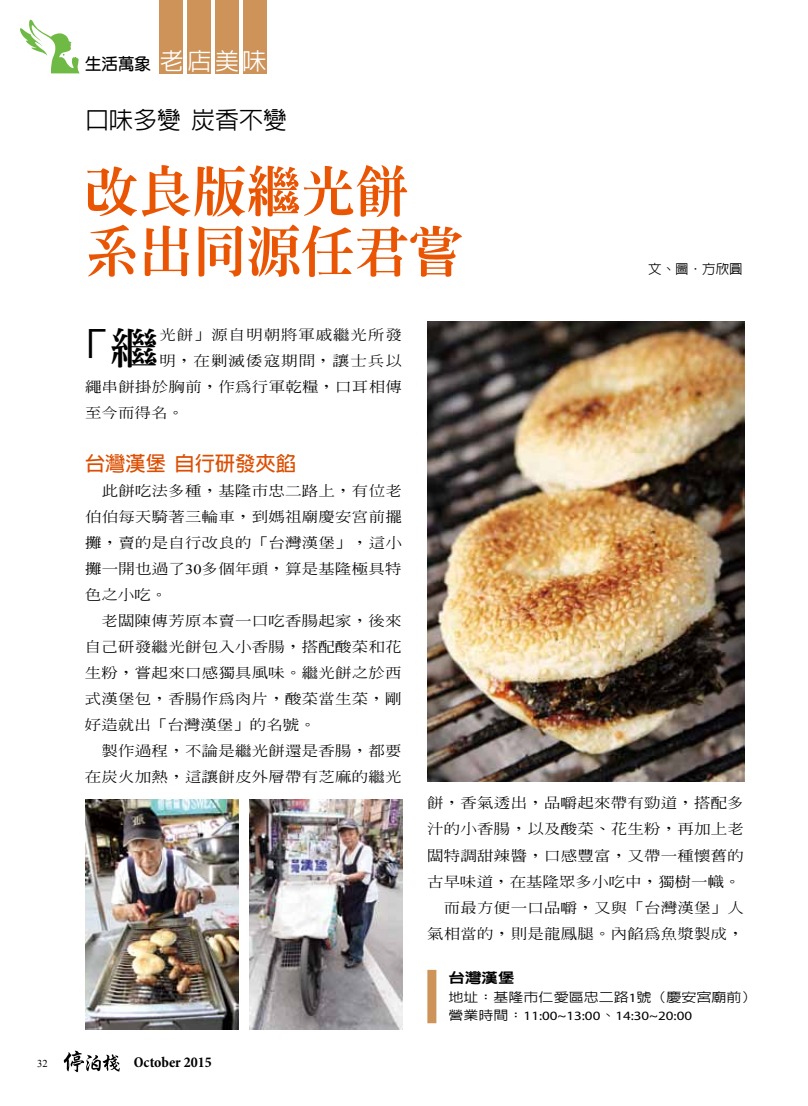
<style>
.page{position:relative;width:808px;height:1106px;background:#fff}
.page>*{position:absolute;margin:0;border:0;box-sizing:border-box;transform-origin:0 0}
.t1{font:800 54px/60px "AR Ming B5";color:#ea5504}
.t2{font:700 42.15px "AR Ming B5";color:#000;scale:1.18 1}
.t3{font:500 24px "AR Hei B5";color:#000}
.t4{font:700 20.25px "AR Hei B5";color:#dc4f03}
.t5{font:700 16.5px "AR Yuan B5";color:#000}
.t6{font:700 condensed 15px "Minion Pro";color:#000}
.t7{font:500 14.1px/26.1px "AR Ming B5";letter-spacing:.01em;color:#000;text-align:justify;scale:1.18 1}
.t8{font:500 14.1px "AR Ming B5";letter-spacing:.055em;color:#000;scale:1.18 1}
.t9{font:500 14.1px "AR Ming B5";letter-spacing:.065em;color:#000;scale:1.18 1}
.t10{font:800 14.1px "AR Hei B5";color:#000;scale:1.18 1}
.t11{font:500 13.5px "AR Hei B5";color:#000}
.t12{font:12.75px "Myriad Pro";color:#000;scale:1.18 1}
.t13{font:500 12.75px "AR Hei B5";color:#000;scale:1.18 1}
.t14{font:10.5px "Times New Roman";color:#000}
.s1{font-family:"AR Hei B5";font-weight:500;font-size:24px;color:#fff}
.s2{font-family:"Times New Roman";font-weight:400}
.s3{font-family:"Myriad Pro";font-weight:400}
.s4{font-family:"AR Hei B5";font-weight:500}
</style>
<div class="page">
<img style="left:85px;top:799px;width:153px;height:230px">
<img style="left:249px;top:799px;width:153px;height:230px">
<svg style="left:64px;top:1050px;width:56px;height:22px"></svg>
<div style="left:159px;top:0;width:24px;height:73px;background:#cd9359"></div>
<div style="left:187px;top:0;width:24px;height:73px;background:#cd9359"></div>
<div style="left:215px;top:0;width:24px;height:73px;background:#cd9359"></div>
<div style="left:243px;top:0;width:24px;height:73px;background:#cd9359"></div>
<svg style="left:20px;top:19px;width:60px;height:54px"></svg>
<div style="left:427px;top:969px;width:9px;height:54px;background:#cd9359"></div>
<img style="left:427px;top:322px;width:317px;height:459px">
<p class="t5" style="left:85px;top:56px;width:183px">生活萬象<span class="s1">老店美味</span></p>
<h3 class="t3" style="left:85px;top:108px;width:204px">口味多變炭香不變</h3>
<h1 class="t1" style="left:85px;top:161px;width:379px">改良版繼光餅系出同源任君嘗</h1>
<h2 class="t2" style="left:60px;top:326px;width:86px">「繼</h2>
<p class="t8" style="left:159px;top:327px;width:207px">光餅」源自明朝將軍戚繼光所發</p>
<p class="t9" style="left:159px;top:353px;width:207px">明，在剿滅倭寇期間，讓士兵以</p>
<p class="t7" style="left:85px;top:373px;width:270px">繩串餅掛於胸前，作為行軍乾糧，口耳相傳</p>
<p class="t7" style="left:85px;top:399px;width:85px">至今而得名。</p>
<h3 class="t4" style="left:85px;top:453px;width:212px">台灣漢堡自行研發夾餡</h3>
<p class="t7" style="left:85px;top:477px;width:270px;text-indent:17px">此餅吃法多種，基隆市忠二路上，有位老伯伯每天騎著三輪車，到媽祖廟慶安宮前擺攤，賣的是自行改良的「台灣漢堡」，這小攤一開也過了<span class="s2">30</span>多個年頭，算是基隆極具特色之小吃。</p>
<p class="t7" style="left:85px;top:607px;width:270px;text-indent:17px">老闆陳傳芳原本賣一口吃香腸起家，後來自己研發繼光餅包入小香腸，搭配酸菜和花生粉，嘗起來口感獨具風味。繼光餅之於西式漢堡包，香腸作為肉片，酸菜當生菜，剛好造就出「台灣漢堡」的名號。</p>
<p class="t7" style="left:85px;top:738px;width:270px;text-align:right">製作過程，不論是繼光餅還是香腸，都要在炭火加熱，這讓餅皮外層帶有芝麻的繼光</p>
<p class="t11" style="left:648px;top:263px;width:96px">文、圖．方欣圓</p>
<p class="t7" style="left:427px;top:790px;width:270px;text-align:right">餅，香氣透出，品嚼起來帶有勁道，搭配多汁的小香腸，以及酸菜、花生粉，再加上老闆特調甜辣醬，口感豐富，又帶一種懷舊的古早味道，在基隆眾多小吃中，獨樹一幟。而最方便一口品嚼，又與「台灣漢堡」人氣相當的，則是龍鳳腿。內餡為魚漿製成，</p>
<p class="t14" style="left:37px;top:1056px;width:12px">32</p>
<p class="t6" style="left:134px;top:1052px;width:80px">October 2015</p>
<p class="t10" style="left:449px;top:971px;width:57px">台灣漢堡</p>
<p class="t13" style="left:449px;top:990px;width:262px">地址：基隆市仁愛區忠二路<span class="s3">1</span>號（慶安宮廟前）</p>
<p class="t12" style="left:449px;top:1007px;width:208px"><span class="s4">營業時間：</span>11:00~13:00<span class="s4">、</span>14:30~20:00</p>
</div>
